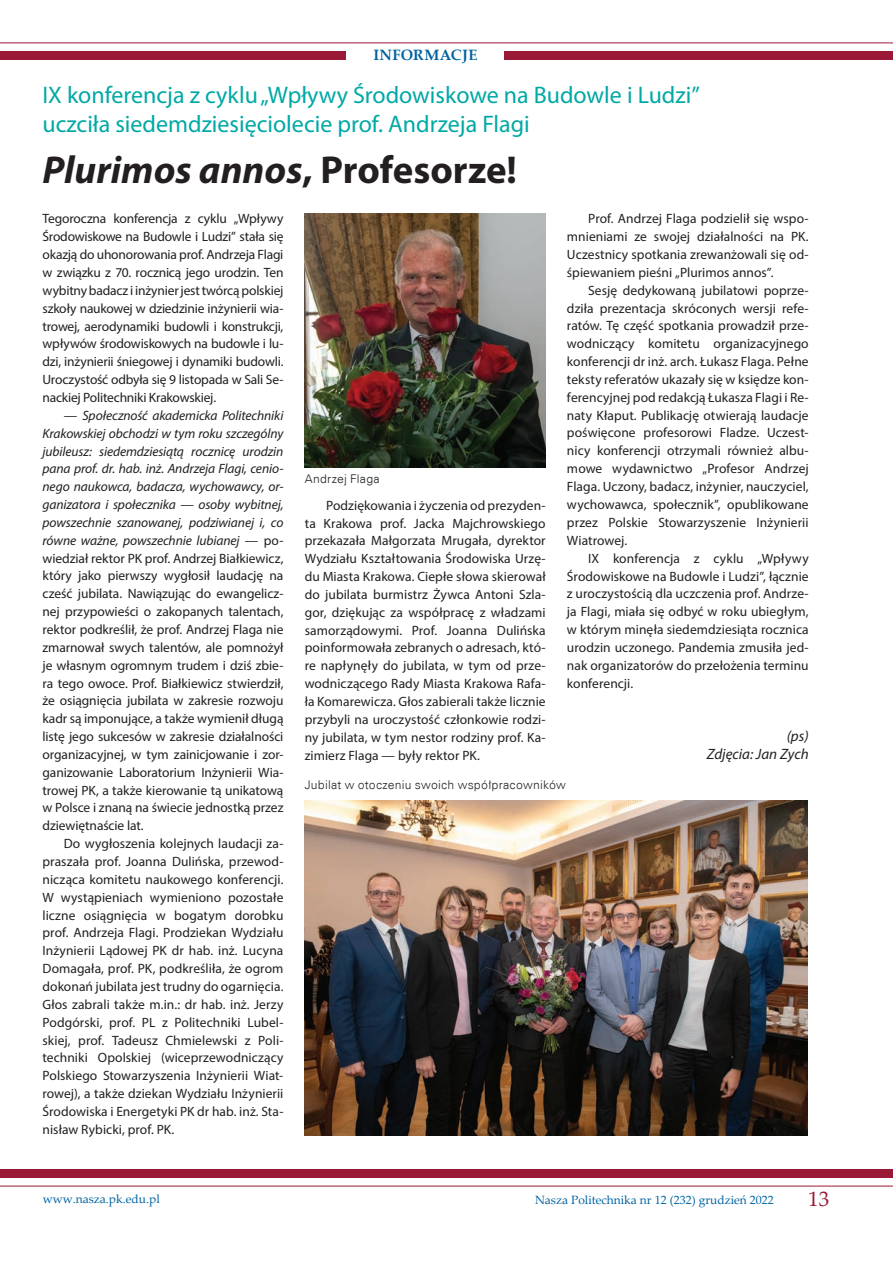
<style>
.page{position:relative;width:893px;height:1263px;background:#fff}
.page>*{position:absolute;margin:0;border:0;box-sizing:border-box;transform-origin:0 0}
.tytul_1_24{font:italic 700 39px "Myriad Pro";color:#231f20}
.nadtytul_zielony{font:24px/28.8px "Myriad Pro";color:#00a9a5}
.t1{font:21px "Palatino Linotype";color:#9a1936}
.podpis{font:italic 15px "Myriad Pro";color:#231f20}
.t2{font:700 15px "Palatino Linotype";letter-spacing:.02em;color:#0063a1}
.tekst_zasadniczy_3_n{font:13.5px/17.9px "Myriad Pro";color:#231f20;text-align:justify}
.t3{font:12px "Palatino Linotype";color:#0063a1}
.ryc_podpis{font:12px "Zurich Lt EU";letter-spacing:.02em;color:#231f20}
.s1{font-style:normal}
.s2{font-style:italic}
</style>
<div class="page">
<div style="left:0;top:51px;width:893px;height:9px;background:#9a1936"></div>
<hr style="left:0;top:43px;width:893px;height:1px;background:#9a1936">
<div style="left:0;top:1169px;width:893px;height:9px;background:#9a1936"></div>
<hr style="left:0;top:1186px;width:893px;height:1px;background:#9a1936">
<div style="left:347px;top:45px;width:157px;height:21px;background:#fff"></div>
<img style="left:305px;top:213px;width:241px;height:254px">
<img style="left:305px;top:800px;width:503px;height:335px">
<p class="t2" style="left:373px;top:45px;width:106px">INFORMACJE</p>
<p class="nadtytul_zielony" style="left:43px;top:80px;width:659px">IX konferencja z cyklu „Wpływy Środowiskowe na Budowle i Ludzi” uczciła siedemdziesięciolecie prof. Andrzeja Flagi</p>
<p class="tytul_1_24" style="left:43px;top:144px;width:476px">Plurimos annos<span class="s1">, Profesorze!</span></p>
<p class="tekst_zasadniczy_3_n" style="left:43px;top:210px;width:242px">Tegoroczna konferencja z cyklu „Wpływy Środowiskowe na Budowle i Ludzi” stała się okazją do uhonorowania prof. Andrzeja Flagi w związku z 70. rocznicą jego urodzin. Ten wybitny badacz i inżynier jest twórcą polskiej szkoły naukowej w dziedzinie inżynierii wia&shy;trowej, aerodynamiki budowli i konstrukcji, wpływów środowiskowych na budowle i lu&shy;dzi, inżynierii śniegowej i dynamiki budowli.<br>Uroczystość odbyła się 9 listopada w Sali Se&shy;nackiej Politechniki Krakowskiej.</p>
<p class="tekst_zasadniczy_3_n" style="left:43px;top:406px;width:242px;text-indent:21px">— <span class="s2">Społeczność akademicka Politechniki Krakowskiej obchodzi w tym roku szczególny jubileusz: siedemdziesiątą rocznicę urodzin pana prof. dr. hab. inż. Andrzeja Flagi, cenio&shy;nego naukowca, badacza, wychowawcy, or&shy;ganizatora i społecznika — osoby wybitnej, powszechnie szanowanej, podziwianej i, co równe ważne, powszechnie lubianej</span> — po&shy;wiedział rektor PK prof. Andrzej Białkiewicz, który jako pierwszy wygłosił laudację na cześć jubilata. Nawiązując do ewangelicz&shy;nej przypowieści o zakopanych talentach, rektor podkreślił, że prof. Andrzej Flaga nie zmarnował swych talentów, ale pomnożył je własnym ogromnym trudem i dziś zbie&shy;ra tego owoce. Prof. Białkiewicz stwierdził, że osiągnięcia jubilata w zakresie rozwoju kadr są imponujące, a także wymienił długą listę jego sukcesów w zakresie działalności organizacyjnej, w tym zainicjowanie i zor&shy;ganizowanie Laboratorium Inżynierii Wia&shy;trowej PK, a także kierowanie tą unikatową w Polsce i znaną na świecie jednostką przez dziewiętnaście lat.</p>
<p class="tekst_zasadniczy_3_n" style="left:43px;top:834px;width:242px;text-indent:21px">Do wygłoszenia kolejnych laudacji za&shy;praszała prof. Joanna Dulińska, przewod&shy;nicząca komitetu naukowego konferencji.<br>W wystąpieniach wymieniono pozostałe liczne osiągnięcia w bogatym dorobku prof. Andrzeja Flagi. Prodziekan Wydziału Inżynierii Lądowej PK dr hab. inż. Lucyna Domagała, prof. PK, podkreśliła, że ogrom dokonań jubilata jest trudny do ogarnięcia.<br>Głos zabrali także m.in.: dr hab. inż. Jerzy Podgórski, prof. PL z Politechniki Lubel&shy;skiej, prof. Tadeusz Chmielewski z Poli&shy;techniki Opolskiej (wiceprzewodniczący Polskiego Stowarzyszenia Inżynierii Wiat&shy;rowej), a także dziekan Wydziału Inżynierii Środowiska i Energetyki PK dr hab. inż. Sta&shy;nisław Rybicki, prof. PK.</p>
<p class="ryc_podpis" style="left:305px;top:471px;width:77px">Andrzej Flaga</p>
<p class="tekst_zasadniczy_3_n" style="left:305px;top:496px;width:242px;text-indent:21px">Podziękowania i życzenia od prezyden&shy;ta Krakowa prof. Jacka Majchrowskiego przekazała Małgorzata Mrugała, dyrektor Wydziału Kształtowania Środowiska Urzę&shy;du Miasta Krakowa. Ciepłe słowa skierował do jubilata burmistrz Żywca Antoni Szla&shy;gor, dziękując za współpracę z władzami samorządowymi. Prof. Joanna Dulińska poinformowała zebranych o adresach, któ&shy;re napłynęły do jubilata, w tym od prze&shy;wodniczącego Rady Miasta Krakowa Rafa&shy;ła Komarewicza. Głos zabierali także licznie przybyli na uroczystość członkowie rodzi&shy;ny jubilata, w tym nestor rodziny prof. Ka&shy;zimierz Flaga — były rektor PK.</p>
<p class="tekst_zasadniczy_3_n" style="left:567px;top:210px;width:243px;text-indent:21px">Prof. Andrzej Flaga podzielił się wspo&shy;mnieniami ze swojej działalności na PK.<br>Uczestnicy spotkania zrewanżowali się od&shy;śpiewaniem pieśni „Plurimos annos”.</p>
<p class="tekst_zasadniczy_3_n" style="left:567px;top:281px;width:243px;text-indent:21px">Sesję dedykowaną jubilatowi poprze&shy;dziła prezentacja skróconych wersji refe&shy;ratów. Tę część spotkania prowadził prze&shy;wodniczący komitetu organizacyjnego konferencji dr inż. arch. Łukasz Flaga. Pełne teksty referatów ukazały się w księdze kon&shy;ferencyjnej pod redakcją Łukasza Flagi i Re&shy;naty Kłaput. Publikację otwierają laudacje poświęcone profesorowi Fladze. Uczest&shy;nicy konferencji otrzymali również albu&shy;mowe wydawnictwo „Profesor Andrzej Flaga. Uczony, badacz, inżynier, nauczyciel, wychowawca, społecznik”, opublikowane przez Polskie Stowarzyszenie Inżynierii Wiatrowej.</p>
<p class="tekst_zasadniczy_3_n" style="left:567px;top:549px;width:243px;text-indent:21px">IX konferencja z cyklu „Wpływy Środowiskowe na Budowle i Ludzi”, łącznie z uroczystością dla uczczenia prof. Andrze&shy;ja Flagi, miała się odbyć w roku ubiegłym, w którym minęła siedemdziesiąta rocznica urodzin uczonego. Pandemia zmusiła jed&shy;nak organizatorów do przełożenia terminu konferencji.</p>
<p class="podpis" style="left:787px;top:727px;width:23px">(ps)</p>
<p class="podpis" style="left:707px;top:745px;width:104px">Zdjęcia: Jan Zych</p>
<p class="ryc_podpis" style="left:305px;top:777px;width:263px">Jubilat w otoczeniu swoich współpracowników</p>
<p class="t3" style="left:43px;top:1190px;width:118px">www.nasza.pk.edu.pl</p>
<p class="t3" style="left:535px;top:1191px;width:240px">Nasza Politechnika nr 12 (232) grudzień 2022</p>
<h3 class="t1" style="left:808px;top:1184px;width:22px">13</h3>
</div>
